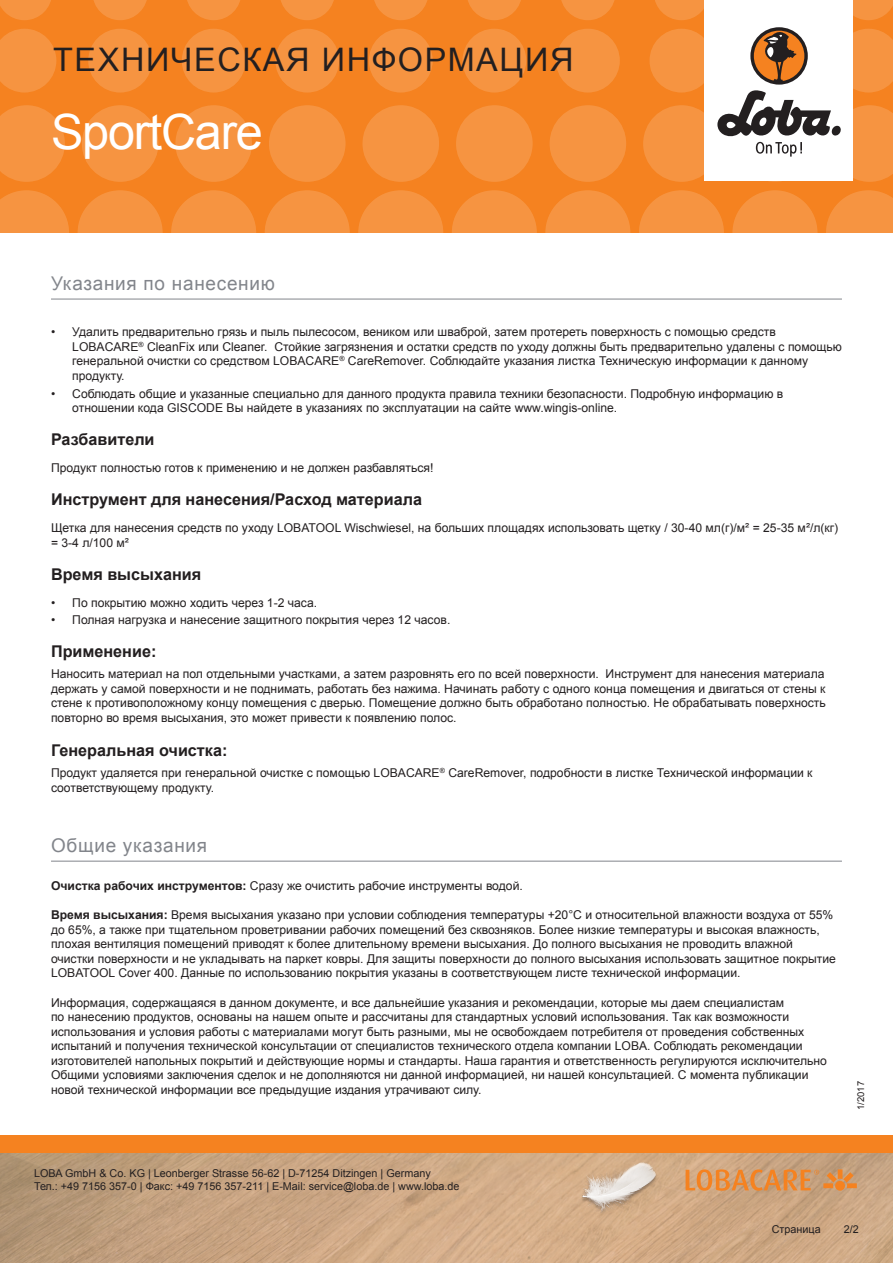
<style>
.page{position:relative;width:893px;height:1263px;background:#fff}
.page>*{position:absolute;margin:0;border:0;box-sizing:border-box;transform-origin:0 0}
.t1{font:48.6px "Arial";letter-spacing:-.025em;color:#fff}
.t2{font:32.4px "Arial";letter-spacing:.05em;color:#231f20}
.Titel_grau{font:18.9px "Arial";letter-spacing:.04em;color:#82858b}
.t3{font:700 16.2px "Arial";color:#231f20}
.Text{font:12.15px/14.5px "Arial";color:#231f20}
.t4{font:10.8px/12.9px "Arial";color:#231f20}
.t5{font:9.45px "Arial";color:#231f20}
.s1{font-weight:700}
</style>
<div class="page">
<div style="left:0;top:0;width:893px;height:233px;background:#f58220"></div>
<svg style="left:0;top:190px;width:69px;height:43px"></svg>
<svg style="left:78px;top:190px;width:85px;height:85px;fill:#f69441"></svg>
<svg style="left:171px;top:190px;width:85px;height:85px;fill:#f69441"></svg>
<svg style="left:265px;top:190px;width:85px;height:85px;fill:#f69441"></svg>
<svg style="left:358px;top:190px;width:85px;height:85px;fill:#f69441"></svg>
<svg style="left:545px;top:190px;width:85px;height:85px;fill:#f69441"></svg>
<svg style="left:452px;top:190px;width:85px;height:85px;fill:#f69441"></svg>
<svg style="left:732px;top:190px;width:85px;height:85px;fill:#f69441"></svg>
<svg style="left:639px;top:190px;width:85px;height:85px;fill:#f69441"></svg>
<svg style="left:826px;top:190px;width:67px;height:43px"></svg>
<svg style="left:0;top:105px;width:65px;height:77px"></svg>
<svg style="left:82px;top:105px;width:76px;height:77px"></svg>
<svg style="left:175px;top:105px;width:77px;height:77px"></svg>
<svg style="left:269px;top:105px;width:76px;height:77px"></svg>
<svg style="left:456px;top:105px;width:77px;height:77px"></svg>
<svg style="left:362px;top:105px;width:77px;height:77px"></svg>
<svg style="left:550px;top:105px;width:76px;height:77px"></svg>
<svg style="left:0;top:29px;width:56px;height:63px"></svg>
<svg style="left:182px;top:29px;width:64px;height:63px"></svg>
<svg style="left:88px;top:29px;width:64px;height:63px"></svg>
<svg style="left:275px;top:29px;width:64px;height:63px"></svg>
<svg style="left:462px;top:29px;width:64px;height:63px"></svg>
<svg style="left:369px;top:29px;width:64px;height:63px"></svg>
<svg style="left:556px;top:29px;width:64px;height:63px"></svg>
<svg style="left:0;top:0;width:51px;height:20px"></svg>
<svg style="left:187px;top:0;width:53px;height:20px"></svg>
<svg style="left:468px;top:0;width:53px;height:20px"></svg>
<svg style="left:655px;top:0;width:49px;height:20px"></svg>
<svg style="left:93px;top:0;width:54px;height:20px"></svg>
<svg style="left:374px;top:0;width:54px;height:20px"></svg>
<svg style="left:281px;top:0;width:53px;height:20px"></svg>
<svg style="left:561px;top:0;width:54px;height:20px"></svg>
<svg style="left:853px;top:0;width:40px;height:20px"></svg>
<img style="left:0;top:1152px;width:893px;height:111px">
<div style="left:0;top:1135px;width:893px;height:17px;background:#f58220"></div>
<div style="left:704px;top:0;width:149px;height:181px;background:#fff"></div>
<svg style="left:643px;top:28px;width:250px;height:154px"></svg>
<img style="left:578px;top:1161px;width:82px;height:81px">
<svg style="left:686px;top:1169px;width:171px;height:22px;background:#d9965b"></svg>
<hr style="left:51px;top:861px;width:791px;height:1px;background:#82858b">
<hr style="left:51px;top:299px;width:791px;height:1px;background:#82858b">
<h2 class="t2" style="left:53px;top:38px;width:522px">ТЕХНИЧЕСКАЯ ИНФОРМАЦИЯ</h2>
<p class="t1" style="left:51px;top:100px;width:213px">SportCare</p>
<p class="Titel_grau" style="left:51px;top:271px;width:225px">Указания по нанесению</p>
<p class="Text" style="left:72px;top:325px;width:771px;text-indent:-21px">• Удалить предварительно грязь и пыль пылесосом, веником или шваброй, затем протереть поверхность с помощью средств LOBACARE<sup>®</sup> CleanFix или Cleaner. Стойкие загрязнения и остатки средств по уходу должны быть предварительно удалены с помощью генеральной очистки со средством LOBACARE<sup>®</sup> CareRemover. Соблюдайте указания листка Техническую информации к данному продукту.</p>
<p class="Text" style="left:72px;top:386px;width:713px;text-indent:-21px">• Соблюдать общие и указанные специально для данного продукта правила техники безопасности. Подробную информацию в отношении кода GISCODE Вы найдете в указаниях по эксплуатации на сайте www.wingis-online.</p>
<p class="t3" style="left:51px;top:429px;width:105px">Разбавители</p>
<p class="Text" style="left:51px;top:461px;width:384px">Продукт полностью готов к применению и не должен разбавляться!</p>
<p class="t3" style="left:51px;top:489px;width:373px">Инструмент для нанесения/Расход материала</p>
<p class="Text" style="left:51px;top:521px;width:789px">Щетка для нанесения средств по уходу LOBATOOL Wischwiesel, на больших площадях использовать щетку / 30-40 мл(г)/м² = 25-35 м²/л(кг) = 3-4 л/100 м²</p>
<p class="t3" style="left:51px;top:563px;width:152px">Время высыхания</p>
<p class="Text" style="left:51px;top:595px;width:268px">• По покрытию можно ходить через 1-2 часа.</p>
<p class="Text" style="left:51px;top:613px;width:401px">• Полная нагрузка и нанесение защитного покрытия через 12 часов.</p>
<p class="t3" style="left:51px;top:641px;width:107px">Применение:</p>
<p class="Text" style="left:51px;top:667px;width:776px;text-align:justify">Наносить материал на пол отдельными участками, а затем разровнять его по всей поверхности. Инструмент для нанесения материала держать у самой поверхности и не поднимать, работать без нажима. Начинать работу с одного конца помещения и двигаться от стены к стене к противоположному концу помещения с дверью. Помещение должно быть обработано полностью. Не обрабатывать поверхность повторно во время высыхания, это может привести к появлению полос.</p>
<p class="t3" style="left:51px;top:740px;width:178px">Генеральная очистка:</p>
<p class="Text" style="left:51px;top:766px;width:763px">Продукт удаляется при генеральной очистке с помощью LOBACARE<sup>®</sup> CareRemover, подробности в листке Технической информации к соответствующему продукту.</p>
<p class="Titel_grau" style="left:51px;top:833px;width:158px">Общие указания</p>
<p class="Text" style="left:51px;top:878px;width:473px"><span class="s1">Очистка рабочих инструментов:</span> Сразу же очистить рабочие инструменты водой.</p>
<p class="Text" style="left:51px;top:908px;width:786px"><span class="s1">Время высыхания:</span> Время высыхания указано при условии соблюдения температуры +20°C и относительной влажности воздуха от 55% до 65%, а также при тщательном проветривании рабочих помещений без сквозняков. Более низкие температуры и высокая влажность, плохая вентиляция помещений приводят к более длительному времени высыхания. До полного высыхания не проводить влажной очистки поверхности и не укладывать на паркет ковры. Для защиты поверхности до полного высыхания использовать защитное покрытие LOBATOOL Cover 400. Данные по использованию покрытия указаны в соответствующем листе технической информации.</p>
<p class="Text" style="left:51px;top:995px;width:777px">Информация, содержащаяся в данном документе, и все дальнейшие указания и рекомендации, которые мы даем специалистам<br>по нанесению продуктов, основаны на нашем опыте и рассчитаны для стандартных условий использования. Так как возможности использования и условия работы с материалами могут быть разными, мы не освобождаем потребителя от проведения собственных испытаний и получения технической консультации от специалистов технического отдела компании LOBA. Соблюдать рекомендации изготовителей напольных покрытий и действующие нормы и стандарты. Наша гарантия и ответственность регулируются исключительно Общими условиями заключения сделок и не дополняются ни данной информацией, ни нашей консультацией. С момента публикации новой технической информации все предыдущие издания утрачивают силу.</p>
<p class="t5" style="left:855px;top:1110px;width:30px;rotate:-90deg">1/2017</p>
<p class="t4" style="left:34px;top:1167px;width:427px">LOBA GmbH &amp; Co. KG | Leonberger Strasse 56-62 | D-71254 Ditzingen | Germany<br>Тел.: +49 7156 357-0 | Факс: +49 7156 357-211 | E-Mail: service@loba.de | www.loba.de</p>
<p class="t4" style="left:772px;top:1222px;width:50px">Страница</p>
<p class="t4" style="left:844px;top:1222px;width:17px">2/2</p>
</div>
